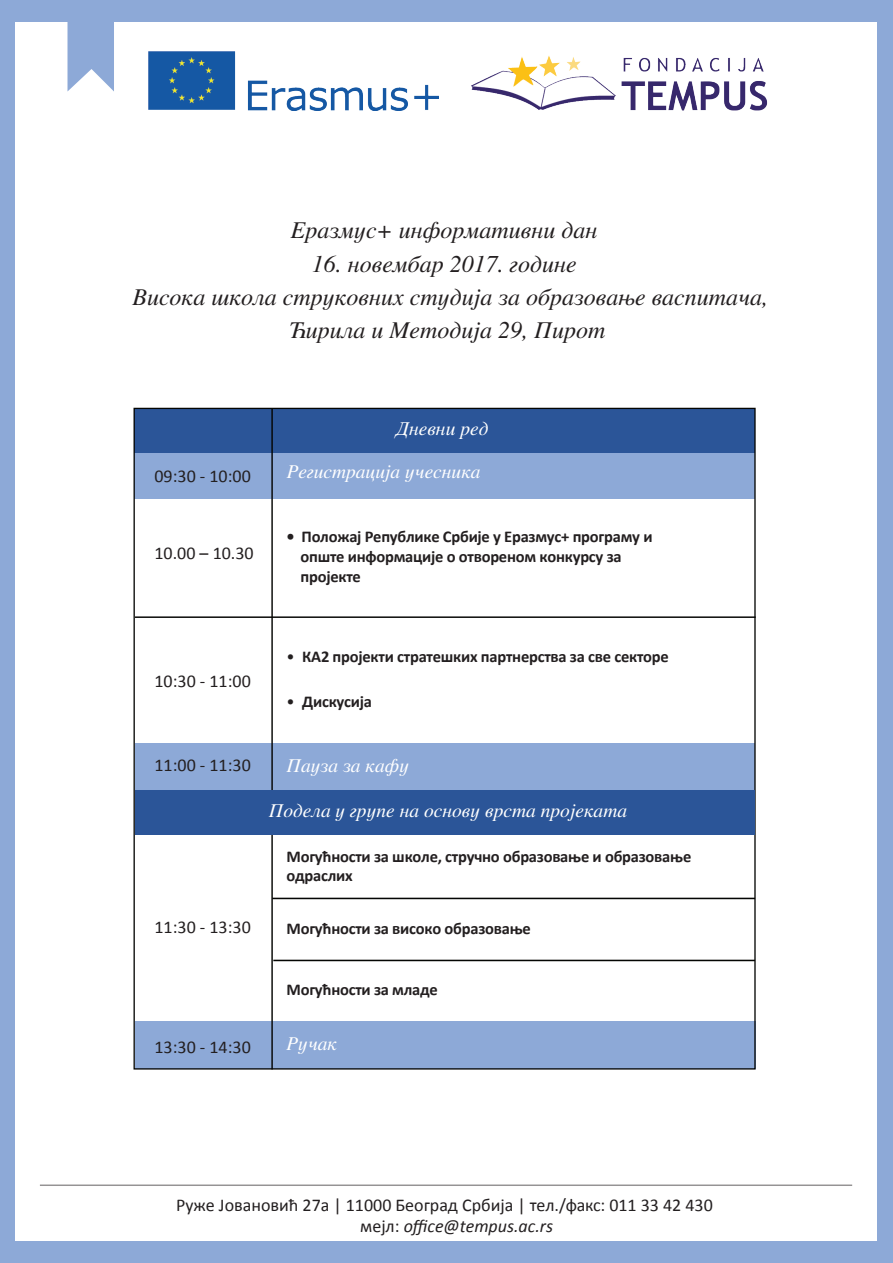
<style>
.page{position:relative;width:893px;height:1263px;background:#8da9d7}
.page>*{position:absolute;margin:0;border:0;box-sizing:border-box;transform-origin:0 0}
.t1{font:italic 24px/33.3px "Free Serif";color:#231f20;text-align:center}
.t2{font:italic 19.5px "Free Serif";color:#fff}
.t3{font:18px/21.6px "Calibri";color:#231f20}
.t4{font:700 16.5px/19.8px "Calibri";letter-spacing:-.015em;color:#231f20}
.s1{font-weight:400}
.s2{font-style:italic}
</style>
<div class="page">
<div style="left:16px;top:22px;width:861px;height:1219px;background:#fff"></div>
<hr style="left:40px;top:1184px;width:812px;height:2px;background:#231f20">
<div style="left:135px;top:1021px;width:620px;height:48px;background:#8da9d7"></div>
<div style="left:134px;top:451px;width:620px;height:48px;background:#8da9d7"></div>
<div style="left:135px;top:744px;width:619px;height:47px;background:#8da9d7"></div>
<svg style="left:68px;top:22px;width:46px;height:69px"></svg>
<img style="left:148px;top:51px;width:290px;height:59px">
<img style="left:471px;top:56px;width:297px;height:55px">
<div style="left:135px;top:408px;width:620px;height:44px;background:#2b5598"></div>
<hr style="left:271px;top:408px;width:2px;height:661px;background:#040503">
<hr style="left:135px;top:616px;width:621px;height:2px;background:#040503">
<div style="left:135px;top:790px;width:619px;height:45px;background:#2b5598"></div>
<hr style="left:272px;top:898px;width:483px;height:1px;background:#040503">
<hr style="left:273px;top:960px;width:482px;height:1px;background:#040503">
<h1 class="t1" style="left:291px;top:216px;width:308px">Еразмус+ информативни дан</h1>
<h1 class="t1" style="left:132px;top:249px;width:637px">16. новембар 2017. године<br>Висока школа струковних студија за образовање васпитача,<br>Ћирила и Методија 29, Пирот</h1>
<p class="t3" style="left:155px;top:466px;width:98px">09:30 - 10:00</p>
<p class="t3" style="left:155px;top:542px;width:101px">10.00 – 10.30</p>
<p class="t2" style="left:396px;top:417px;width:94px">Дневни ред</p>
<p class="t2" style="left:287px;top:460px;width:196px">Регистрација учесника</p>
<p class="t4" style="left:300px;top:527px;width:354px;text-indent:-14px">• Положај Републике Србије у Еразмус+ програму и опште информације о отвореном конкурсу за пројекте</p>
<p class="t3" style="left:155px;top:670px;width:98px">10:30 - 11:00</p>
<p class="t4" style="left:286px;top:647px;width:384px"><span class="s1">•</span> КА2 пројекти стратешких партнерства за све секторе</p>
<p class="t4" style="left:286px;top:692px;width:87px"><span class="s1">•</span> Дискусија</p>
<p class="t3" style="left:155px;top:755px;width:98px">11:00 - 11:30</p>
<p class="t3" style="left:155px;top:916px;width:98px">11:30 - 13:30</p>
<p class="t2" style="left:286px;top:755px;width:124px">Пауза за кафу</p>
<p class="t2" style="left:269px;top:800px;width:360px">Подела у групе на основу врста пројеката</p>
<p class="t4" style="left:286px;top:846px;width:406px">Могућности за школе, стручно образовање и образовање одраслих</p>
<p class="t4" style="left:286px;top:918px;width:246px">Могућности за високо образовање</p>
<p class="t3" style="left:155px;top:1037px;width:98px">13:30 - 14:30</p>
<p class="t4" style="left:286px;top:979px;width:153px">Могућности за младе</p>
<p class="t2" style="left:286px;top:1032px;width:52px">Ручак</p>
<p class="t3" style="left:360px;top:1194px;width:354px;text-indent:-184px">Руже Јовановић 27a | 11000 Београд Србија | тел./факс: 011 33 42 430 мејл: <span class="s2">office@tempus.ac.rs</span></p>
</div>
